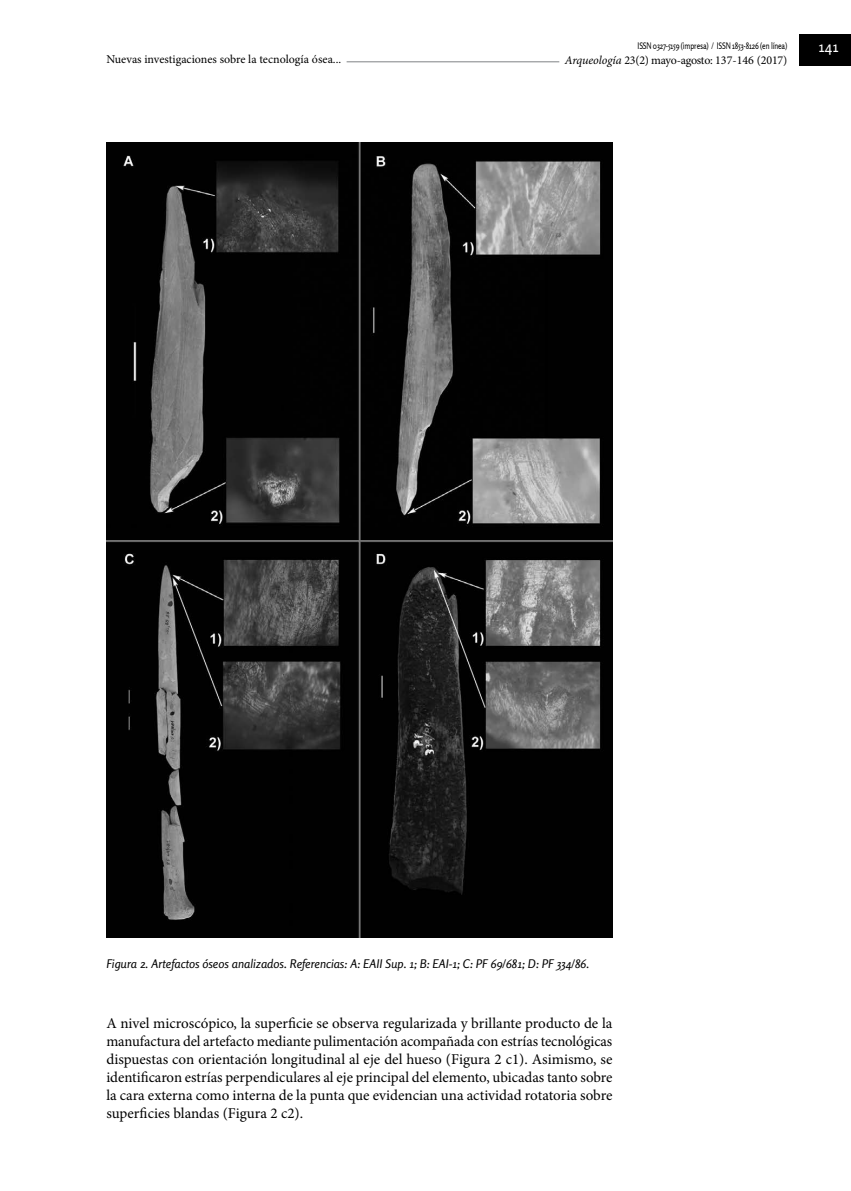
<style>
.page{position:relative;width:851px;height:1191px;background:#fff}
.page>*{position:absolute;margin:0;border:0;box-sizing:border-box;transform-origin:0 0}
.t1{font:15px/18px "Minion Pro";color:#000;text-align:justify}
.t2{font:15px "Rosario";color:#fff}
.t3{font:italic 12px "Rosario";color:#000}
.t4{font:12px "Minion Pro";color:#000}
.t5{font:12px "Minion Pro";letter-spacing:-.02em;color:#000}
.t6{font:9px "Rosario";letter-spacing:-.02em;color:#000;scale:.8 1}
.s1{font-style:italic}
</style>
<div class="page">
<hr style="left:112px;top:61px;width:616px;height:1px;background:#808285">
<div style="left:559px;top:53px;width:228px;height:15px;background:#fff"></div>
<div style="left:799px;top:35px;width:51px;height:31px;background:#000"></div>
<div style="left:106px;top:52px;width:240px;height:15px;background:#fff"></div>
<img style="left:106px;top:143px;width:506px;height:794px">
<p class="t4" style="left:106px;top:51px;width:236px">Nuevas investigaciones sobre la tecnología ósea...</p>
<p class="t6" style="left:637px;top:41px;width:188px">ISSN 0327-5159 (impresa) / ISSN 1853-8126 (en línea)</p>
<p class="t5" style="left:564px;top:52px;width:224px"><span class="s1">Arqueología</span> 23(2) mayo-agosto: 137-146 (2017)</p>
<p class="t2" style="left:818px;top:38px;width:21px">141</p>
<p class="t3" style="left:106px;top:956px;width:484px">Figura 2. Artefactos óseos analizados. Referencias: A: EAII Sup. 1; B: EAI-1; C: PF 69/681; D: PF 334/86.</p>
<p class="t1" style="left:106px;top:1014px;width:507px">A nivel microscópico, la superficie se observa regularizada y brillante producto de la manufactura del artefacto mediante pulimentación acompañada con estrías tecnológicas dispuestas con orientación longitudinal al eje del hueso (Figura 2 c1). Asimismo, se identificaron estrías perpendiculares al eje principal del elemento, ubicadas tanto sobre la cara externa como interna de la punta que evidencian una actividad rotatoria sobre superficies blandas (Figura 2 c2).</p>
</div>
